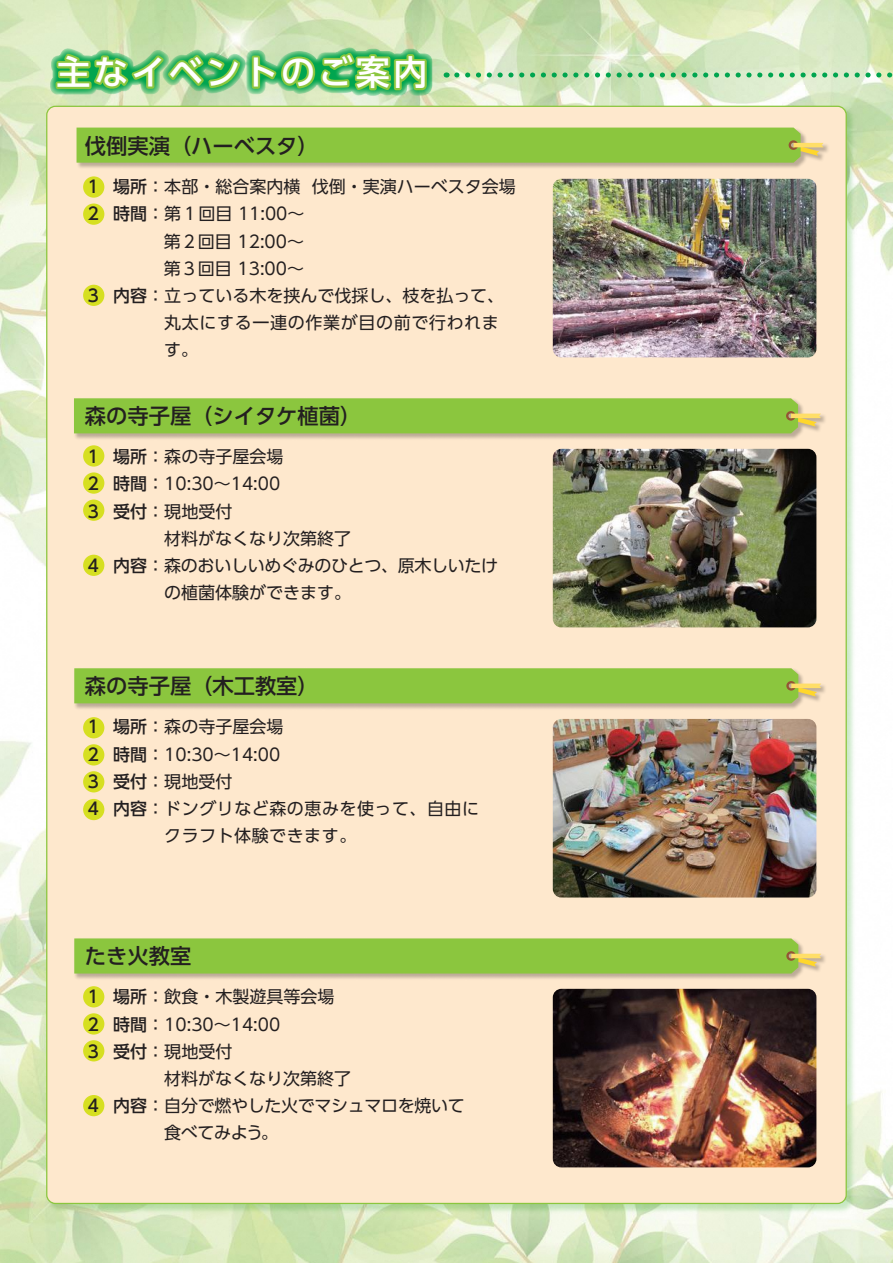
<style>
.page{position:relative;width:893px;height:1263px;background:#fff}
.page>*{position:absolute;margin:0;border:0;box-sizing:border-box;transform-origin:0 0}
.t1{font:500 34.05px "UD Shin Go Pro";letter-spacing:.1em;color:#fff}
.t2{font:500 21.3px "UD Shin Go Pro";color:#231f20}
.t3{font:16.95px "UD Shin Go Pro";color:#231f20}
.t4{font:16.95px "UD Shin Go Pro";letter-spacing:-.02em;color:#231f20}
.t5{font:16.95px "UD Shin Go Pro";letter-spacing:.03em;color:#231f20}
.t6{font:16.95px "UD Shin Go Pro";letter-spacing:.04em;color:#231f20}
.s1{font-weight:500}
</style>
<div class="page">
<img style="left:0;top:0;width:893px;height:1263px">
<img style="left:44px;top:104px;width:814px;height:1111px">
<div style="left:47px;top:106px;width:799px;height:1097px;background:#fee8cd;border-radius:9px"></div>
<img style="left:74px;top:955px;width:751px;height:24px">
<div style="left:74px;top:938px;width:747px;height:35px;background:#8bc63e"></div>
<img style="left:76px;top:127px;width:752px;height:41px">
<div style="left:77px;top:128px;width:747px;height:35px;background:#8bc63e"></div>
<img style="left:74px;top:415px;width:751px;height:24px">
<div style="left:74px;top:398px;width:747px;height:35px;background:#8bc63e"></div>
<img style="left:74px;top:685px;width:751px;height:24px">
<div style="left:74px;top:668px;width:747px;height:35px;background:#8bc63e"></div>
<div style="left:83px;top:176px;width:21px;height:22px;background:#d6df21;border-radius:50%"></div>
<div style="left:83px;top:204px;width:21px;height:21px;background:#d6df21;border-radius:50%"></div>
<div style="left:83px;top:285px;width:21px;height:21px;background:#d6df21;border-radius:50%"></div>
<div style="left:83px;top:445px;width:21px;height:22px;background:#d6df21;border-radius:50%"></div>
<div style="left:83px;top:472px;width:21px;height:22px;background:#d6df21;border-radius:50%"></div>
<div style="left:83px;top:499px;width:21px;height:22px;background:#d6df21;border-radius:50%"></div>
<div style="left:83px;top:555px;width:21px;height:21px;background:#d6df21;border-radius:50%"></div>
<div style="left:83px;top:717px;width:21px;height:21px;background:#d6df21;border-radius:50%"></div>
<div style="left:83px;top:744px;width:21px;height:21px;background:#d6df21;border-radius:50%"></div>
<div style="left:83px;top:771px;width:21px;height:21px;background:#d6df21;border-radius:50%"></div>
<div style="left:83px;top:799px;width:21px;height:21px;background:#d6df21;border-radius:50%"></div>
<div style="left:83px;top:986px;width:21px;height:21px;background:#d6df21;border-radius:50%"></div>
<div style="left:83px;top:1013px;width:21px;height:21px;background:#d6df21;border-radius:50%"></div>
<div style="left:83px;top:1095px;width:21px;height:21px;background:#d6df21;border-radius:50%"></div>
<div style="left:83px;top:1040px;width:21px;height:21px;background:#d6df21;border-radius:50%"></div>
<img style="left:553px;top:989px;width:263px;height:178px">
<img style="left:553px;top:719px;width:263px;height:178px">
<img style="left:553px;top:449px;width:263px;height:178px">
<img style="left:553px;top:179px;width:263px;height:178px">
<svg style="left:42px;top:40px;width:398px;height:66px;background:#98d086"></svg>
<svg style="left:457px;top:72px;width:436px;height:6px;background:#95d39f"></svg>
<h1 class="t1" style="left:57px;top:45px;width:372px">主なイベントのご案内</h1>
<p class="t2" style="left:85px;top:129px;width:235px">伐倒実演（ハーベスタ）</p>
<p class="t3" style="left:85px;top:173px;width:432px"><span class="s1">１ 場所</span>：本部・総合案内横 伐倒・実演ハーベスタ会場</p>
<p class="t3" style="left:85px;top:200px;width:221px"><span class="s1">２ 時間</span>：第１回目 11:00～</p>
<p class="t3" style="left:164px;top:227px;width:142px">第２回目 12:00～</p>
<p class="t3" style="left:164px;top:254px;width:142px">第３回目 13:00～</p>
<p class="t3" style="left:85px;top:282px;width:421px"><span class="s1">３ 内容</span>：立っている木を挟んで伐採し、枝を払って、</p>
<p class="t6" style="left:164px;top:309px;width:336px">丸太にする一連の作業が目の前で行われま</p>
<p class="t3" style="left:164px;top:336px;width:36px">す。</p>
<p class="t2" style="left:85px;top:399px;width:278px">森の寺子屋（シイタケ植菌）</p>
<p class="t3" style="left:85px;top:443px;width:200px"><span class="s1">１ 場所</span>：森の寺子屋会場</p>
<p class="t3" style="left:85px;top:470px;width:197px"><span class="s1">２ 時間</span>：10:30～14:00</p>
<p class="t3" style="left:85px;top:497px;width:149px"><span class="s1">３ 受付</span>：現地受付</p>
<p class="t3" style="left:164px;top:524px;width:189px">材料がなくなり次第終了</p>
<p class="t4" style="left:85px;top:552px;width:415px"><span class="s1">４ 内容</span>：森のおいしいめぐみのひとつ、原木しいたけ</p>
<p class="t3" style="left:164px;top:579px;width:189px">の植菌体験ができます。</p>
<p class="t2" style="left:85px;top:669px;width:235px">森の寺子屋（木工教室）</p>
<p class="t3" style="left:85px;top:713px;width:200px"><span class="s1">１ 場所</span>：森の寺子屋会場</p>
<p class="t3" style="left:85px;top:740px;width:197px"><span class="s1">２ 時間</span>：10:30～14:00</p>
<p class="t3" style="left:85px;top:767px;width:149px"><span class="s1">３ 受付</span>：現地受付</p>
<p class="t5" style="left:85px;top:794px;width:396px"><span class="s1">４ 内容</span>：ドングリなど森の恵みを使って、自由に</p>
<p class="t5" style="left:164px;top:822px;width:194px">クラフト体験できます。</p>
<p class="t2" style="left:85px;top:939px;width:108px">たき火教室</p>
<p class="t3" style="left:85px;top:983px;width:251px"><span class="s1">１ 場所</span>：飲食・木製遊具等会場</p>
<p class="t3" style="left:85px;top:1010px;width:197px"><span class="s1">２ 時間</span>：10:30～14:00</p>
<p class="t3" style="left:85px;top:1037px;width:149px"><span class="s1">３ 受付</span>：現地受付</p>
<p class="t3" style="left:164px;top:1064px;width:189px">材料がなくなり次第終了</p>
<p class="t4" style="left:85px;top:1092px;width:382px"><span class="s1">４ 内容</span>：自分で燃やした火でマシュマロを焼いて</p>
<p class="t3" style="left:164px;top:1119px;width:115px">食べてみよう。</p>
</div>
